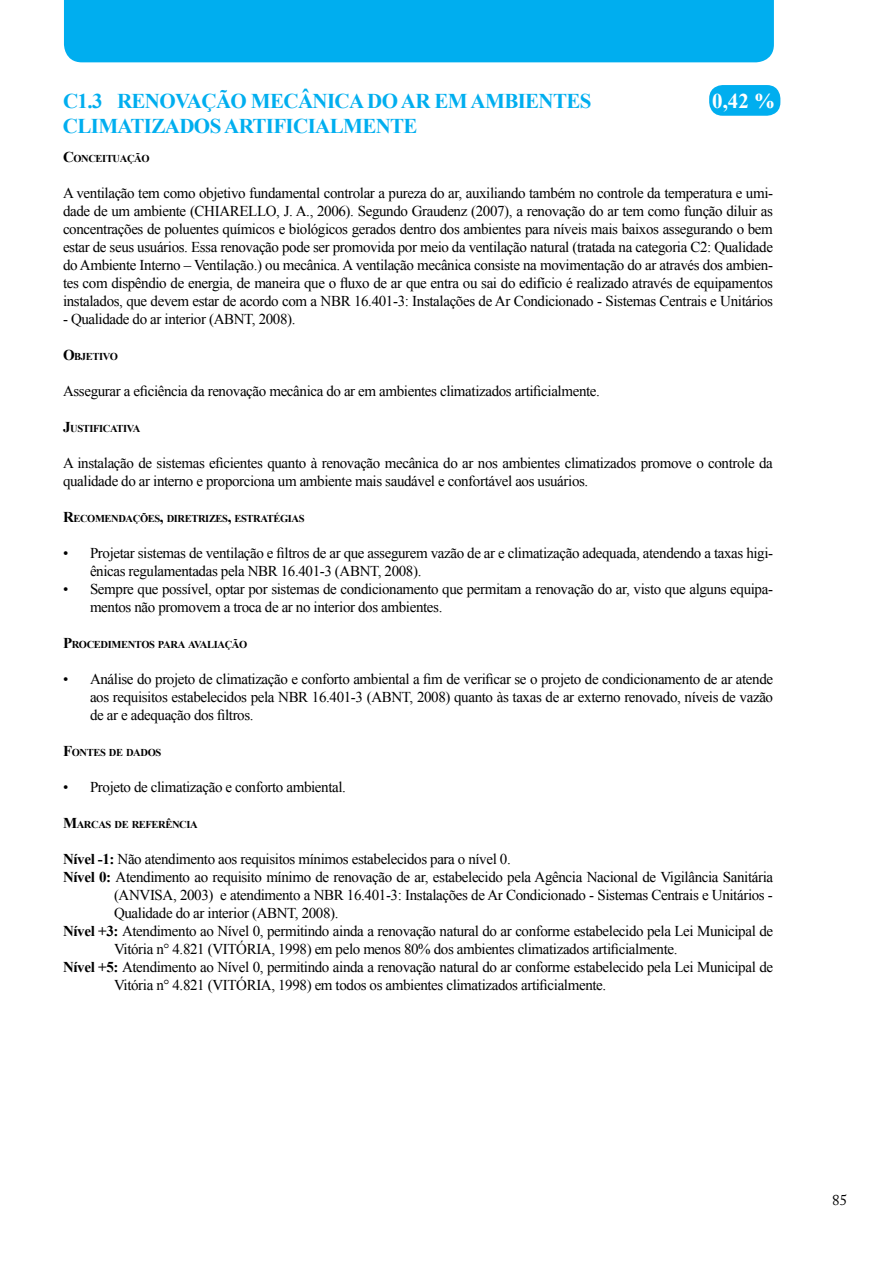
<style>
.page{position:relative;width:893px;height:1263px;background:#fff}
.page>*{position:absolute;margin:0;border:0;box-sizing:border-box;transform-origin:0 0}
.t1{font:700 21px "Times New Roman";letter-spacing:-.03em;color:#00aeef}
.t2{font:700 21px "Times New Roman";color:#fff}
.t3{font:15px/18px "Times New Roman";letter-spacing:-.025em;color:#000}
.t4{font:15px "Adobe Caslon Pro";color:#000}
.t5{font:700 10.5px "Times New Roman";letter-spacing:-.035em;color:#000}
.s1{font-size:15px}
.s2{font-weight:700}
</style>
<div class="page">
<div style="left:709px;top:85px;width:71px;height:31px;background:#00aeef;border-radius:13px"></div>
<div style="left:64px;top:0;width:710px;height:62px;background:#00aeef"></div>
<h1 class="t1" style="left:63px;top:86px;width:55px">C1.3 RENOVAÇÃO</h1>
<h1 class="t1" style="left:251px;top:86px;width:17px">MEC</h1>
<h1 class="t1" style="left:298px;top:86px;width:190px">ÂNICADOAREMAMB</h1>
<h1 class="t1" style="left:518px;top:86px;width:22px">IENTES</h1>
<h1 class="t1" style="left:63px;top:111px;width:52px">CLIMAT</h1>
<h1 class="t1" style="left:144px;top:111px;width:23px">IZADOS</h1>
<h1 class="t1" style="left:224px;top:111px;width:15px">ART</h1>
<h1 class="t1" style="left:266px;top:111px;width:65px">IFICIALMENTE</h1>
<h1 class="t2" style="left:712px;top:86px;width:65px">0,42 %</h1>
<p class="t5" style="left:63px;top:151px;width:88px"><span class="s1">C</span>ONCEITUAÇÃO</p>
<p class="t3" style="left:63px;top:184px;width:712px;text-align:justify">A ventilação tem como objetivo fundamental controlar a pureza do ar, auxiliando também no controle da temperatura e umi&shy;dade de um ambiente (CHIARELLO, J. A., 2006). Segundo Graudenz (2007), a renovação do ar tem como função diluir as concentrações de poluentes químicos e biológicos gerados dentro dos ambientes para níveis mais baixos assegurando o bem estar de seus usuários. Essa renovação pode ser promovida por meio da ventilação natural (tratada na categoria C2: Qualidade do Ambiente Interno – Ventilação.) ou mecânica. A ventilação mecânica consiste na movimentação do ar através dos ambien&shy;tes com dispêndio de energia, de maneira que o fluxo de ar que entra ou sai do edifício é realizado através de equipamentos instalados, que devem estar de acordo com a NBR 16.401-3: Instalações de Ar Condicionado - Sistemas Centrais e Unitários</p>
<p class="t3" style="left:63px;top:310px;width:234px">- Qualidade do ar interior (ABNT, 2008).</p>
<p class="t5" style="left:63px;top:349px;width:56px"><span class="s1">O</span>BJETIVO</p>
<p class="t3" style="left:63px;top:382px;width:538px">Assegurar a eficiência da renovação mecânica do ar em ambientes climatizados artificialmente.</p>
<p class="t5" style="left:63px;top:421px;width:79px"><span class="s1">J</span>USTIFICATIVA</p>
<p class="t3" style="left:63px;top:454px;width:711px">A instalação de sistemas eficientes quanto à renovação mecânica do ar nos ambientes climatizados promove o controle da qualidade do ar interno e proporciona um ambiente mais saudável e confortável aos usuários.</p>
<p class="t5" style="left:63px;top:511px;width:243px"><span class="s1">R</span>ECOMENDAÇÕES<span class="s1">,</span> DIRETRIZES<span class="s1">,</span> ESTRATÉGIAS</p>
<p class="t3" style="left:90px;top:544px;width:685px;text-indent:-27px">• Projetar sistemas de ventilação e filtros de ar que assegurem vazão de ar e climatização adequada, atendendo a taxas higi&shy;ênicas regulamentadas pela NBR 16.401-3 (ABNT, 2008).</p>
<p class="t3" style="left:90px;top:580px;width:684px;text-indent:-27px">• Sempre que possível, optar por sistemas de condicionamento que permitam a renovação do ar, visto que alguns equipa&shy;mentos não promovem a troca de ar no interior dos ambientes.</p>
<p class="t5" style="left:63px;top:637px;width:186px"><span class="s1">P</span>ROCEDIMENTOS PARA AVALIAÇÃO</p>
<p class="t3" style="left:90px;top:670px;width:685px;text-align:justify;text-indent:-27px">• Análise do projeto de climatização e conforto ambiental a fim de verificar se o projeto de condicionamento de ar atende aos requisitos estabelecidos pela NBR 16.401-3 (ABNT, 2008) quanto às taxas de ar externo renovado, níveis de vazão de ar e adequação dos filtros.</p>
<p class="t5" style="left:63px;top:745px;width:100px"><span class="s1">F</span>ONTES DE DADOS</p>
<p class="t3" style="left:63px;top:778px;width:284px">• Projeto de climatização e conforto ambiental.</p>
<p class="t5" style="left:63px;top:817px;width:136px"><span class="s1">M</span>ARCAS DE REFERÊNCIA</p>
<p class="t3" style="left:63px;top:850px;width:449px"><span class="s2">Nível -1:</span> Não atendimento aos requisitos mínimos estabelecidos para o nível 0.</p>
<p class="t3" style="left:63px;top:868px;width:712px"><span class="s2">Nível 0:</span> Atendimento ao requisito mínimo de renovação de ar, estabelecido pela Agência Nacional de Vigilância Sanitária</p>
<p class="t3" style="left:114px;top:886px;width:660px">(ANVISA, 2003) e atendimento a NBR 16.401-3: Instalações de Ar Condicionado - Sistemas Centrais e Unitários -</p>
<p class="t3" style="left:114px;top:904px;width:226px">Qualidade do ar interior (ABNT, 2008).</p>
<p class="t3" style="left:63px;top:922px;width:712px"><span class="s2">Nível +3:</span> Atendimento ao Nível 0, permitindo ainda a renovação natural do ar conforme estabelecido pela Lei Municipal de</p>
<p class="t3" style="left:114px;top:940px;width:565px">Vitória n° 4.821 (VITÓRIA, 1998) em pelo menos 80% dos ambientes climatizados artificialmente.</p>
<p class="t3" style="left:63px;top:958px;width:712px"><span class="s2">Nível +5:</span> Atendimento ao Nível 0, permitindo ainda a renovação natural do ar conforme estabelecido pela Lei Municipal de</p>
<p class="t3" style="left:114px;top:976px;width:494px">Vitória n° 4.821 (VITÓRIA, 1998) em todos os ambientes climatizados artificialmente.</p>
<p class="t4" style="left:832px;top:1191px;width:16px">85</p>
</div>
